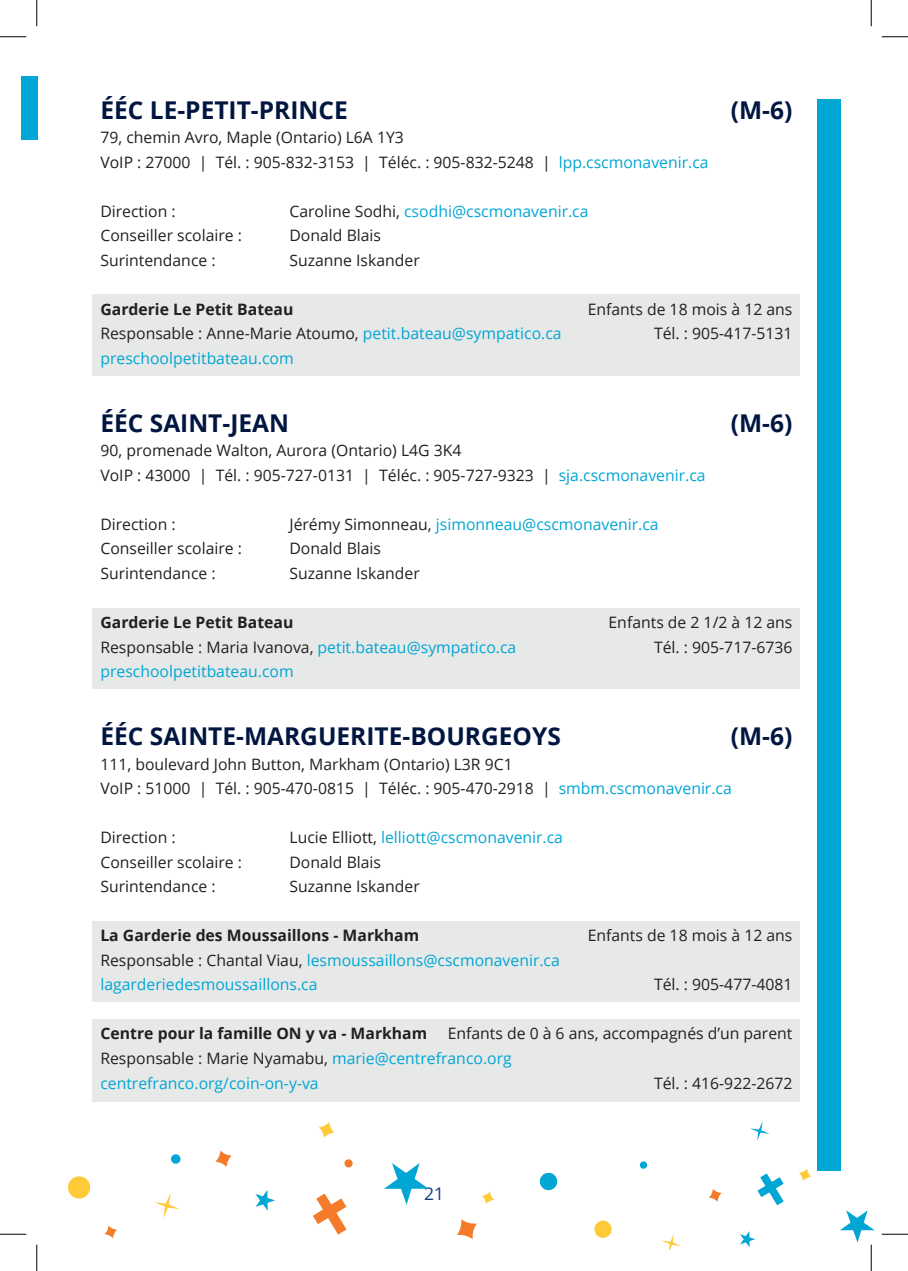
<style>
.page{position:relative;width:908px;height:1271px;background:#fff}
.page>*{position:absolute;margin:0;border:0;box-sizing:border-box;transform-origin:0 0}
.nom_ecole{font:700 24.5px "Open Sans";color:#001641}
.t1{font:17.5px "Open Sans";color:#133980}
.desc_ecole{font:15.75px "Open Sans";color:#231f20}
.sdg{font:15.75px "Open Sans";color:#231f20}
.sdg-2{font:15.75px "Open Sans";color:#00a6d4}
.desc_ecole-2{font:15.75px "Open Sans";color:#00a6d4}
.sdg-3{font:700 15.75px "Open Sans";color:#231f20}
.s1{color:#00a6d4}
.s2{color:#231f20}
</style>
<div class="page">
<div style="left:21px;top:76px;width:17px;height:63px;background:#00a6d4"></div>
<svg style="left:344px;top:1159px;width:9px;height:9px"></svg>
<svg style="left:154px;top:1193px;width:26px;height:25px"></svg>
<svg style="left:105px;top:1225px;width:12px;height:13px"></svg>
<svg style="left:215px;top:1150px;width:16px;height:16px"></svg>
<svg style="left:384px;top:1163px;width:44px;height:41px"></svg>
<svg style="left:457px;top:1219px;width:20px;height:20px"></svg>
<svg style="left:68px;top:1176px;width:23px;height:23px"></svg>
<svg style="left:313px;top:1193px;width:33px;height:41px"></svg>
<svg style="left:255px;top:1190px;width:20px;height:20px"></svg>
<svg style="left:171px;top:1154px;width:10px;height:10px"></svg>
<svg style="left:539px;top:1172px;width:19px;height:19px"></svg>
<svg style="left:319px;top:1122px;width:15px;height:15px"></svg>
<svg style="left:662px;top:1234px;width:19px;height:16px"></svg>
<svg style="left:709px;top:1189px;width:12px;height:12px"></svg>
<svg style="left:482px;top:1191px;width:12px;height:12px"></svg>
<svg style="left:594px;top:1220px;width:18px;height:18px"></svg>
<svg style="left:757px;top:1173px;width:26px;height:32px"></svg>
<svg style="left:740px;top:1231px;width:15px;height:16px"></svg>
<svg style="left:639px;top:1161px;width:8px;height:8px"></svg>
<svg style="left:799px;top:1168px;width:12px;height:12px"></svg>
<svg style="left:750px;top:1121px;width:19px;height:19px"></svg>
<div style="left:817px;top:100px;width:24px;height:1071px;background:#00a6d4"></div>
<div style="left:93px;top:295px;width:707px;height:31px;background:#e7e8e8"></div>
<div style="left:93px;top:319px;width:707px;height:32px;background:#e7e8e8"></div>
<div style="left:93px;top:344px;width:707px;height:31px;background:#e7e8e8"></div>
<div style="left:93px;top:608px;width:707px;height:31px;background:#e7e8e8"></div>
<div style="left:93px;top:632px;width:707px;height:32px;background:#e7e8e8"></div>
<div style="left:93px;top:657px;width:707px;height:31px;background:#e7e8e8"></div>
<div style="left:93px;top:921px;width:707px;height:32px;background:#e7e8e8"></div>
<div style="left:93px;top:946px;width:707px;height:31px;background:#e7e8e8"></div>
<div style="left:93px;top:970px;width:707px;height:32px;background:#e7e8e8"></div>
<div style="left:93px;top:1019px;width:707px;height:32px;background:#e7e8e8"></div>
<div style="left:93px;top:1044px;width:707px;height:31px;background:#e7e8e8"></div>
<div style="left:93px;top:1066px;width:707px;height:35px;background:#e7e8e8"></div>
<svg style="left:0;top:36px;width:26px;height:1px"></svg>
<svg style="left:881px;top:36px;width:27px;height:1px"></svg>
<svg style="left:0;top:1233px;width:26px;height:1px"></svg>
<svg style="left:881px;top:1233px;width:27px;height:1px"></svg>
<svg style="left:36px;top:0;width:1px;height:26px"></svg>
<svg style="left:36px;top:1244px;width:1px;height:26px"></svg>
<svg style="left:871px;top:0;width:1px;height:26px"></svg>
<svg style="left:840px;top:1210px;width:34px;height:60px"></svg>
<p class="nom_ecole" style="left:100px;top:92px;width:249px">ÉÉC LE-PETIT-PRINCE</p>
<p class="nom_ecole" style="left:731px;top:92px;width:63px">(M-6)</p>
<p class="desc_ecole" style="left:100px;top:126px;width:305px">79, chemin Avro, Maple (Ontario) L6A 1Y3</p>
<p class="desc_ecole" style="left:100px;top:151px;width:610px">VoIP : 27000 | Tél. : 905-832-3153 | Téléc. : 905-832-5248 | <span class="s1">lpp.cscmonavenir.ca</span></p>
<p class="desc_ecole" style="left:100px;top:200px;width:77px">Direction :</p>
<p class="desc_ecole-2" style="left:289px;top:200px;width:300px"><span class="s2">Caroline Sodhi,</span> csodhi@cscmonavenir.ca</p>
<p class="desc_ecole" style="left:100px;top:224px;width:143px">Conseiller scolaire :</p>
<p class="desc_ecole" style="left:289px;top:224px;width:93px">Donald Blais</p>
<p class="desc_ecole" style="left:100px;top:249px;width:117px">Surintendance :</p>
<p class="desc_ecole" style="left:289px;top:249px;width:132px">Suzanne Iskander</p>
<p class="sdg-3" style="left:100px;top:298px;width:194px">Garderie Le Petit Bateau</p>
<p class="sdg" style="left:587px;top:298px;width:206px">Enfants de 18 mois à 12 ans</p>
<p class="sdg" style="left:100px;top:322px;width:463px">Responsable : Anne-Marie Atoumo, <span class="s1">petit.bateau@sympatico.ca</span></p>
<p class="sdg" style="left:654px;top:322px;width:140px">Tél. : 905-417-5131</p>
<p class="sdg-2" style="left:100px;top:347px;width:195px">preschoolpetitbateau.com</p>
<p class="nom_ecole" style="left:100px;top:406px;width:190px">ÉÉC SAINT-JEAN</p>
<p class="nom_ecole" style="left:731px;top:406px;width:63px">(M-6)</p>
<p class="desc_ecole" style="left:100px;top:440px;width:362px">90, promenade Walton, Aurora (Ontario) L4G 3K4</p>
<p class="desc_ecole" style="left:100px;top:464px;width:606px">VoIP : 43000 | Tél. : 905-727-0131 | Téléc. : 905-727-9323 | <span class="s1">sja.cscmonavenir.ca</span></p>
<p class="desc_ecole" style="left:100px;top:513px;width:77px">Direction :</p>
<p class="desc_ecole-2" style="left:289px;top:513px;width:371px"><span class="s2">Jérémy Simonneau,</span> jsimonneau@cscmonavenir.ca</p>
<p class="desc_ecole" style="left:100px;top:538px;width:143px">Conseiller scolaire :</p>
<p class="desc_ecole" style="left:289px;top:538px;width:93px">Donald Blais</p>
<p class="desc_ecole" style="left:100px;top:562px;width:117px">Surintendance :</p>
<p class="desc_ecole" style="left:289px;top:562px;width:132px">Suzanne Iskander</p>
<p class="sdg-3" style="left:100px;top:611px;width:194px">Garderie Le Petit Bateau</p>
<p class="sdg" style="left:608px;top:611px;width:185px">Enfants de 2 1/2 à 12 ans</p>
<p class="sdg" style="left:100px;top:636px;width:417px">Responsable : Maria Ivanova, <span class="s1">petit.bateau@sympatico.ca</span></p>
<p class="sdg" style="left:654px;top:636px;width:140px">Tél. : 905-717-6736</p>
<p class="sdg-2" style="left:100px;top:660px;width:195px">preschoolpetitbateau.com</p>
<p class="nom_ecole" style="left:100px;top:719px;width:462px">ÉÉC SAINTE-MARGUERITE-BOURGEOYS</p>
<p class="nom_ecole" style="left:731px;top:719px;width:63px">(M-6)</p>
<p class="desc_ecole" style="left:100px;top:753px;width:414px">111, boulevard John Button, Markham (Ontario) L3R 9C1</p>
<p class="desc_ecole" style="left:100px;top:777px;width:633px">VoIP : 51000 | Tél. : 905-470-0815 | Téléc. : 905-470-2918 | <span class="s1">smbm.cscmonavenir.ca</span></p>
<p class="desc_ecole" style="left:100px;top:826px;width:77px">Direction :</p>
<p class="desc_ecole-2" style="left:289px;top:826px;width:275px"><span class="s2">Lucie Elliott,</span> lelliott@cscmonavenir.ca</p>
<p class="desc_ecole" style="left:100px;top:851px;width:143px">Conseiller scolaire :</p>
<p class="desc_ecole" style="left:289px;top:851px;width:93px">Donald Blais</p>
<p class="desc_ecole" style="left:100px;top:875px;width:117px">Surintendance :</p>
<p class="desc_ecole" style="left:289px;top:875px;width:132px">Suzanne Iskander</p>
<p class="sdg-3" style="left:100px;top:924px;width:320px">La Garderie des Moussaillons - Markham</p>
<p class="sdg" style="left:587px;top:924px;width:206px">Enfants de 18 mois à 12 ans</p>
<p class="sdg-2" style="left:100px;top:949px;width:461px"><span class="s2">Responsable : Chantal Viau,</span> lesmoussaillons@cscmonavenir.ca</p>
<p class="sdg-2" style="left:100px;top:973px;width:219px">lagarderiedesmoussaillons.ca</p>
<p class="sdg" style="left:654px;top:973px;width:140px">Tél. : 905-477-4081</p>
<p class="sdg-3" style="left:101px;top:1022px;width:328px">Centre pour la famille ON y va - Markham</p>
<p class="sdg" style="left:448px;top:1022px;width:346px">Enfants de 0 à 6 ans, accompagnés d’un parent</p>
<p class="sdg" style="left:100px;top:1047px;width:413px">Responsable : Marie Nyamabu, <span class="s1">marie@centrefranco.org</span></p>
<p class="sdg-2" style="left:100px;top:1072px;width:220px">centrefranco.org/coin-on-y-va</p>
<p class="sdg" style="left:654px;top:1072px;width:140px">Tél. : 416-922-2672</p>
<p class="t1" style="left:424px;top:1182px;width:22px">21</p>
</div>
